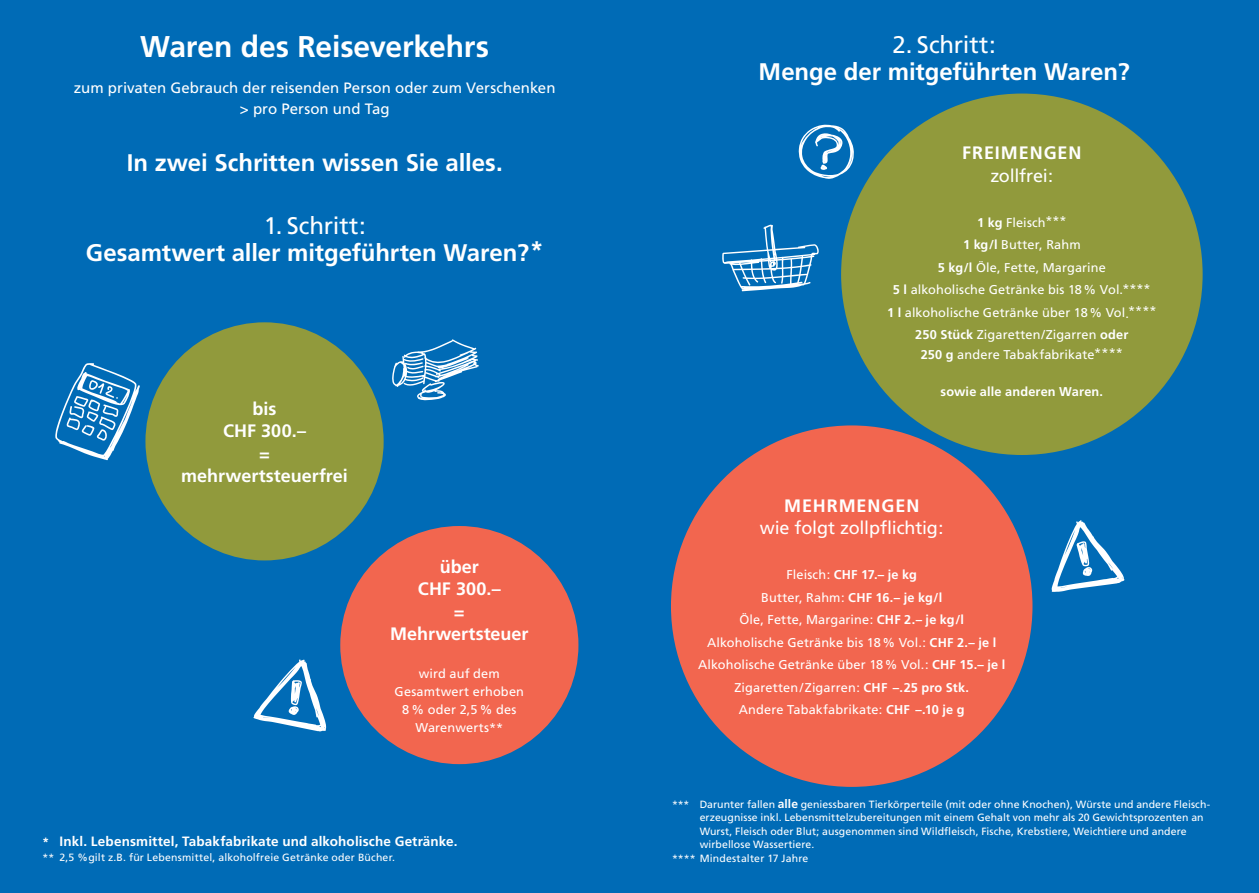
<style>
.page{position:relative;width:1259px;height:893px;background:#006bb6}
.page>*{position:absolute;margin:0;border:0;box-sizing:border-box;transform-origin:0 0}
.t1{font:700 30px "Frutiger";letter-spacing:-.005em;color:#fff}
.t2{font:700 24px "Frutiger";letter-spacing:-.005em;color:#fff}
.t3{font:24px "Frutiger";letter-spacing:-.005em;color:#fff}
.t4{font:700 18px/22.5px "Frutiger";letter-spacing:.005em;color:#fff;text-align:center}
.t5{font:18px "Frutiger";letter-spacing:-.01em;color:#fff}
.t6{font:700 18px "Frutiger";letter-spacing:.05em;color:#fff}
.t7{font:15px/21px "Frutiger";letter-spacing:.005em;color:#fff;text-align:center}
.t8{font:700 13.5px "Frutiger";letter-spacing:.01em;color:#fff}
.t9{font:12.75px/22.5px "Frutiger";letter-spacing:.01em;color:#fff;text-align:center}
.t10{font:700 12.75px "Frutiger";letter-spacing:.01em;color:#fff}
.t11{font:10.5px "Frutiger";letter-spacing:.01em;color:#fff}
.s1{font-size:12px}
.s2{font-weight:700}
.s3{font-weight:700;font-size:12px}
</style>
<div class="page">
<div style="left:340px;top:526px;width:238px;height:238px;background:#f2664f;border-radius:50%"></div>
<div style="left:145px;top:322px;width:239px;height:238px;background:#919a3c;border-radius:50%"></div>
<div style="left:671px;top:425px;width:361px;height:362px;background:#f2664f;border-radius:50%"></div>
<svg style="left:392px;top:339px;width:87px;height:61px"></svg>
<svg style="left:722px;top:225px;width:96px;height:66px"></svg>
<svg style="left:1051px;top:520px;width:73px;height:72px"></svg>
<svg style="left:253px;top:659px;width:73px;height:72px"></svg>
<svg style="left:798px;top:125px;width:56px;height:54px"></svg>
<svg style="left:55px;top:363px;width:85px;height:97px"></svg>
<div style="left:841px;top:94px;width:361px;height:361px;background:#919a3c;border-radius:50%"></div>
<h1 class="t1" style="left:140px;top:29px;width:350px">Waren des Reiseverkehrs</h1>
<p class="t7" style="left:74px;top:78px;width:483px">zum privaten Gebrauch der reisenden Person oder zum Verschenken &gt; pro Person und Tag</p>
<h2 class="t2" style="left:127px;top:149px;width:377px">In zwei Schritten wissen Sie alles.</h2>
<h2 class="t3" style="left:264px;top:212px;width:104px">1. Schritt:</h2>
<h2 class="t2" style="left:86px;top:239px;width:459px">Gesamtwert aller mitgeführten Waren?*</h2>
<h3 class="t4" style="left:181px;top:397px;width:168px">bis<br>CHF 300.–<br>= mehrwertsteuerfrei</h3>
<h3 class="t4" style="left:390px;top:555px;width:140px">über<br>CHF 300.–<br>=<br>Mehrwertsteuer</h3>
<p class="t9" style="left:395px;top:664px;width:131px;line-height:18px">wird auf dem<br>Gesamtwert erhoben<br>8 % oder 2,5 % des<br>Warenwerts**</p>
<p class="t8" style="left:43px;top:834px;width:416px"><span class="s1">*</span> Inkl. Lebensmittel, Tabakfabrikate und alkoholische Getränke.</p>
<p class="t11" style="left:43px;top:852px;width:354px">** 2,5 %gilt z.B. für Lebensmittel, alkoholfreie Getränke oder Bücher.</p>
<h2 class="t3" style="left:892px;top:30px;width:105px">2. Schritt:</h2>
<h2 class="t2" style="left:758px;top:57px;width:373px">Menge der mitgeführten Waren?</h2>
<h3 class="t6" style="left:962px;top:142px;width:121px">Freimengen</h3>
<h3 class="t5" style="left:990px;top:165px;width:64px">zollfrei:</h3>
<p class="t9" style="left:887px;top:211px;width:271px"><span class="s2">1 kg</span> Fleisch***<br><span class="s2">1 kg/l</span> Butter, Rahm<br><span class="s2">5 kg/l</span> Öle, Fette, Margarine<br><span class="s2">5 l</span> alkoholische Getränke bis 18% Vol.****<br><span class="s2">1 l</span> alkoholische Getränke über 18% Vol.****<br><span class="s2">250 Stück</span> Zigaretten/Zigarren <span class="s2">oder</span></p>
<p class="t9" style="left:920px;top:343px;width:204px"><span class="s2">250 g</span> andere Tabakfabrikate****</p>
<p class="t10" style="left:940px;top:384px;width:164px">sowie alle anderen Waren.</p>
<h3 class="t4" style="left:784px;top:494px;width:44px">Mehrm</h3>
<h3 class="t4" style="left:856px;top:494px;width:64px">engen</h3>
<h3 class="t5" style="left:760px;top:518px;width:185px">wie folgt zollpflichtig:</h3>
<p class="t9" style="left:698px;top:564px;width:309px">Fleisch: <span class="s2">CHF 17.– je kg<br></span>Butter, Rahm: <span class="s2">CHF 16.– je kg/l<br></span>Öle, Fette, Margarine: <span class="s2">CHF 2.– je kg/l<br></span>Alkoholische Getränke bis 18% Vol.: <span class="s2">CHF 2.– je l </span>Alkoholische Getränke über 18% Vol.: <span class="s2">CHF 15.– je l </span>Zigaretten/Zigarren: <span class="s2">CHF –.25 pro Stk.<br></span>Andere Tabakfabrikate: <span class="s2">CHF –.10 je g</span></p>
<p class="t11" style="left:672px;top:798px;width:539px">*** Darunter fallen <span class="s3">alle</span> geniessbaren Tierkörperteile (mit oder ohne Knochen), Würste und andere Fleisch-</p>
<p class="t11" style="left:699px;top:811px;width:505px">erzeugnisse inkl. Lebensmittelzubereitungen mit einem Gehalt von mehr als 20 Gewichtsprozenten an</p>
<p class="t11" style="left:699px;top:825px;width:488px">Wurst, Fleisch oder Blut; ausgenommen sind Wildfleisch, Fische, Krebstiere, Weichtiere und andere</p>
<p class="t11" style="left:699px;top:838px;width:116px">wirbellose Wassertiere.</p>
<p class="t11" style="left:672px;top:852px;width:138px">**** Mindestalter 17 Jahre</p>
</div>
